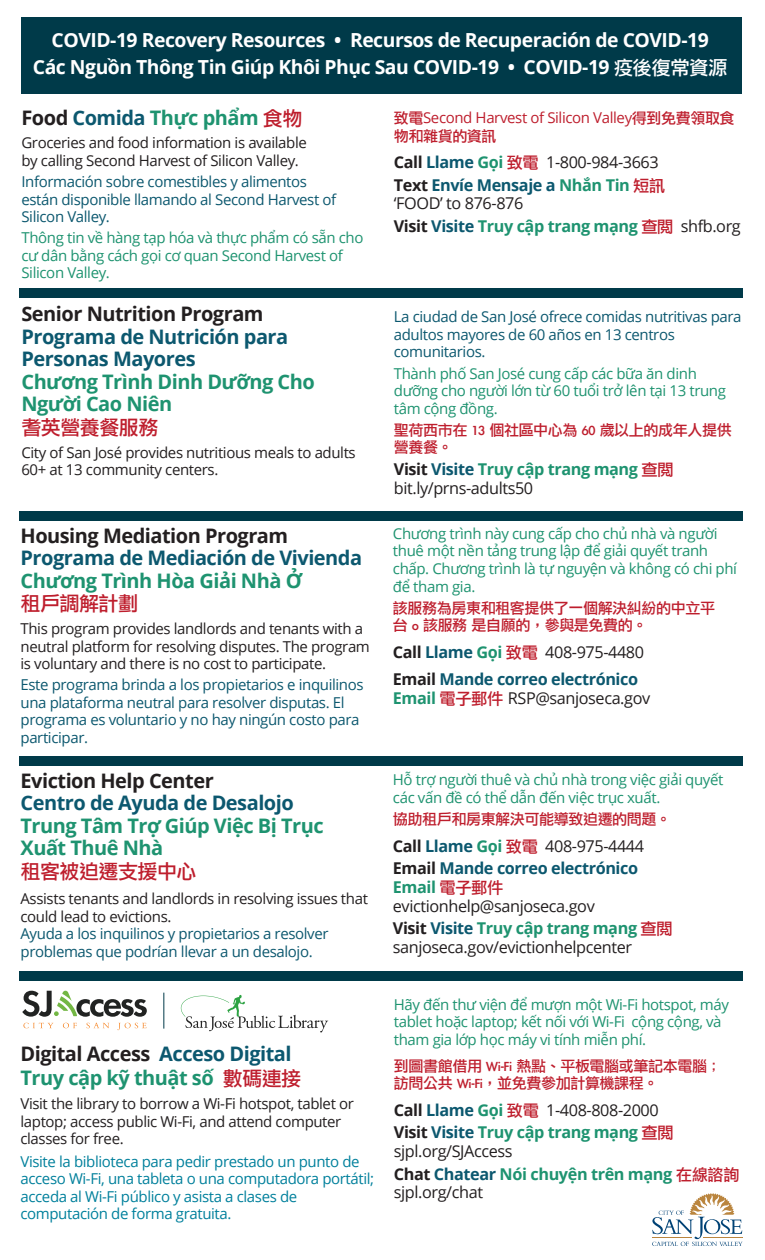
<style>
.page{position:relative;width:765px;height:1260px;background:#fff}
.page>*{position:absolute;margin:0;border:0;box-sizing:border-box;transform-origin:0 0}
.t1{font:700 20px/22.5px "Open Sans";letter-spacing:-.025em;color:#1e9370}
.t2{font:700 20px/22.5px "Open Sans";letter-spacing:-.025em;color:#0c586f}
.t3{font:700 20px "Open Sans";letter-spacing:-.025em;color:#231f20}
.t4{font:20px "Li Gothic Med";letter-spacing:-.025em;color:#be1e2d}
.t5{font:700 19.38px/27.5px "Open Sans";letter-spacing:-.025em;color:#fff;text-align:center}
.t6{font:16.25px/18.8px "Open Sans";letter-spacing:-.025em;color:#231f20}
.t7{font:700 16.25px/22.5px "Open Sans";letter-spacing:-.025em;color:#0c586f}
.t8{font:700 16.25px/22.5px "Open Sans";letter-spacing:-.025em;color:#1e9370}
.t9{font:15px/17.5px "Open Sans";letter-spacing:-.025em;color:#1e9370}
.t10{font:15px/17.5px "Open Sans";letter-spacing:-.025em;color:#231f20}
.t11{font:15px/17.5px "Open Sans";letter-spacing:-.025em;color:#0c586f}
.t12{font:15px/17.5px "Open Sans";letter-spacing:-.025em;color:#00809c}
.t13{font:15px/17.5px "Li Gothic Med";letter-spacing:-.025em;color:#be1e2d}
.t14{font:15px "Open Sans";letter-spacing:-.025em;color:#be1e2d}
.s1{font-family:"Li Gothic Med";font-weight:400}
.s2{color:#231f20}
.s3{color:#0c586f}
.s4{font-family:"Li Gothic Med";font-weight:400;color:#be1e2d}
.s5{font-family:"Li Gothic Med"}
.s6{color:#1e9370}
.s7{font-weight:400;color:#231f20}
.s8{font-weight:700}
.s9{font-weight:700;color:#0c586f}
.s10{font-weight:700;color:#1e9370}
.s11{font-family:"Li Gothic Med";color:#be1e2d}
</style>
<div class="page">
<div style="left:21px;top:17px;width:720px;height:76px;background:#003a49"></div>
<div style="left:19px;top:757px;width:724px;height:9px;background:#003a49"></div>
<div style="left:19px;top:511px;width:724px;height:9px;background:#003a49"></div>
<div style="left:19px;top:289px;width:724px;height:9px;background:#003a49"></div>
<div style="left:19px;top:971px;width:724px;height:9px;background:#003a49"></div>
<svg style="left:22px;top:991px;width:125px;height:26px"></svg>
<svg style="left:23px;top:1023px;width:30px;height:5px"></svg>
<svg style="left:63px;top:1023px;width:14px;height:5px"></svg>
<svg style="left:86px;top:1023px;width:23px;height:5px"></svg>
<svg style="left:117px;top:1023px;width:29px;height:7px"></svg>
<svg style="left:181px;top:995px;width:147px;height:37px"></svg>
<hr style="left:164px;top:993px;width:1px;height:36px;background:#003a49">
<svg style="left:652px;top:1193px;width:91px;height:53px"></svg>
<p class="t5" style="left:33px;top:25px;width:696px">COVID-19 Recovery Resources • Recursos de Recuperación de COVID-19<br>Các Nguồn Thông Tin Giúp Khôi Phục Sau COVID-19 • COVID-19 <span class="s1">疫後復常資源</span></p>
<h1 class="t1" style="left:21px;top:106px;width:283px"><span class="s2">Food</span> <span class="s3">Comida</span> Thực phẩm <span class="s4">食物</span></h1>
<p class="t10" style="left:21px;top:134px;width:287px">Groceries and food information is available by calling Second Harvest of Silicon Valley.</p>
<p class="t11" style="left:21px;top:173px;width:316px">Información sobre comestibles y alimentos están disponible llamando al Second Harvest of<br>Silicon Valley.</p>
<p class="t9" style="left:21px;top:229px;width:344px">Thông tin về hàng tạp hóa và thực phẩm có sẵn cho cư dân bằng cách gọi cơ quan Second Harvest of<br>Silicon Valley.</p>
<h1 class="t3" style="left:21px;top:300px;width:244px">Senior Nutrition Program</h1>
<h1 class="t2" style="left:21px;top:325px;width:268px">Programa de Nutrición para<br>Personas Mayores</h1>
<h1 class="t1" style="left:21px;top:370px;width:295px">Chương Trình Dinh Dưỡng Cho<br>Người Cao Niên</h1>
<h1 class="t4" style="left:21px;top:417px;width:138px">耆英營養餐服務</h1>
<p class="t10" style="left:21px;top:443px;width:336px">City of San José provides nutritious meals to adults<br>60+ at 13 community centers.</p>
<h1 class="t3" style="left:21px;top:521px;width:269px">Housing Mediation Program</h1>
<h1 class="t2" style="left:21px;top:546px;width:343px">Programa de Mediación de Vivienda</h1>
<h1 class="t1" style="left:21px;top:569px;width:283px">Chương Trình Hòa Giải Nhà Ở</h1>
<h1 class="t4" style="left:21px;top:594px;width:119px">租戶調解計劃</h1>
<p class="t10" style="left:21px;top:619px;width:351px">This program provides landlords and tenants with a neutral platform for resolving disputes. The program is voluntary and there is no cost to participate.</p>
<p class="t11" style="left:21px;top:676px;width:345px">Este programa brinda a los propietarios e inquilinos una plataforma neutral para resolver disputas. El programa es voluntario y no hay ningún costo para participar.</p>
<h1 class="t3" style="left:21px;top:767px;width:195px">Eviction Help Center</h1>
<h1 class="t2" style="left:21px;top:791px;width:275px">Centro de Ayuda de Desalojo</h1>
<h1 class="t1" style="left:21px;top:814px;width:305px">Trung Tâm Trợ Giúp Việc Bị Trục<br>Xuất Thuê Nhà</h1>
<h1 class="t4" style="left:21px;top:861px;width:177px">租客被迫遷支援中心</h1>
<p class="t10" style="left:21px;top:890px;width:349px">Assists tenants and landlords in resolving issues that could lead to evictions.</p>
<p class="t11" style="left:21px;top:925px;width:310px">Ayuda a los inquilinos y propietarios a resolver problemas que podrían llevar a un desalojo.</p>
<h1 class="t1" style="left:20px;top:1042px;width:282px;line-height:24px"><span class="s2">Digital Access</span> <span class="s3">Acceso Digital<br></span>Truy cập kỹ thuật số <span class="s4">數碼連接</span></h1>
<p class="t10" style="left:20px;top:1095px;width:335px">Visit the library to borrow a Wi-Fi hotspot, tablet or laptop; access public Wi-Fi, and attend computer classes for free.</p>
<p class="t12" style="left:20px;top:1152px;width:355px">Visite la biblioteca para pedir prestado un punto de acceso Wi-Fi, una tableta o una computadora portátil; acceda al Wi-Fi público y asista a clases de computación de forma gratuita.</p>
<p class="t14" style="left:394px;top:107px;width:342px"><span class="s5">致電</span>Second Harvest of Silicon Valley<span class="s5">得到免費領取食</span></p>
<p class="t13" style="left:394px;top:127px;width:104px">物和雜貨的資訊</p>
<p class="t7" style="left:394px;top:151px;width:273px"><span class="s2">Call</span> Llame <span class="s6">Gọi</span> <span class="s4">致電</span> <span class="s7">1-800-984-3663<br></span><span class="s2">Text</span> Envíe Mensaje a <span class="s6">Nhắn Tin</span> <span class="s4">短訊</span></p>
<p class="t6" style="left:394px;top:192px;width:349px;line-height:22.5px">‘FOOD’ to 876-876<br><span class="s8">Visit</span> <span class="s9">Visite</span> <span class="s10">Truy cập trang mạng</span> <span class="s11">查閱</span> shfb.org</p>
<p class="t11" style="left:394px;top:308px;width:349px">La ciudad de San José ofrece comidas nutritivas para adultos mayores de 60 años en 13 centros comunitarios.</p>
<p class="t9" style="left:394px;top:364px;width:334px">Thành phố San José cung cấp các bữa ăn dinh dưỡng cho người lớn từ 60 tuổi trở lên tại 13 trung tâm cộng đồng.</p>
<p class="t13" style="left:394px;top:421px;width:339px">聖荷西市在 13 個社區中心為 60 歲以上的成年人提供營養餐。</p>
<p class="t6" style="left:394px;top:459px;width:281px"><span class="s8">Visit</span> <span class="s9">Visite</span> <span class="s10">Truy cập trang mạng</span> <span class="s11">查閱</span>bit.ly/prns-adults50</p>
<p class="t9" style="left:393px;top:524px;width:346px">Chương trình này cung cấp cho chủ nhà và người thuê một nền tảng trung lập để giải quyết tranh chấp. Chương trình là tự nguyện và không có chi phí để tham gia.</p>
<p class="t13" style="left:393px;top:599px;width:324px">該服務為房東和租客提供了一個解決糾紛的中立平台 o 該服務 是自願的，參與是免費的。</p>
<p class="t7" style="left:393px;top:638px;width:253px;line-height:27.5px"><span class="s2">Call</span> Llame <span class="s6">Gọi</span> <span class="s4">致電</span> <span class="s7">408-975-4480<br></span><span class="s2">Email</span> Mande correo electrónico</p>
<p class="t6" style="left:393px;top:688px;width:259px"><span class="s10">Email</span> <span class="s11">電子郵件</span> RSP@sanjoseca.gov</p>
<p class="t9" style="left:393px;top:771px;width:332px">Hỗ trợ người thuê và chủ nhà trong việc giải quyết các vấn đề có thể dẫn đến việc trục xuất.</p>
<p class="t13" style="left:393px;top:811px;width:280px">協助租戶和房東解決可能導致迫遷的問題。</p>
<p class="t7" style="left:393px;top:834px;width:253px"><span class="s2">Call</span> Llame <span class="s6">Gọi</span> <span class="s4">致電</span> <span class="s7">408-975-4444<br></span><span class="s2">Email</span> Mande correo electrónico</p>
<p class="t6" style="left:393px;top:877px;width:203px"><span class="s10">Email</span> <span class="s11">電子郵件</span>evictionhelp@sanjoseca.gov</p>
<p class="t6" style="left:393px;top:919px;width:281px"><span class="s8">Visit</span> <span class="s9">Visite</span> <span class="s10">Truy cập trang mạng</span> <span class="s11">查閱</span>sanjoseca.gov/evictionhelpcenter</p>
<p class="t9" style="left:394px;top:995px;width:337px">Hãy đến thư viện để mượn một Wi-Fi hotspot, máy tablet hoặc laptop; kết nối với Wi-Fi cộng cộng, và tham gia lớp học máy vi tính miễn phí.</p>
<p class="t13" style="left:394px;top:1058px;width:329px">到圖書館借用 Wi-Fi 熱點、平板電腦或筆記本電腦；訪問公共 Wi-Fi，並免費參加計算機課程。</p>
<p class="t8" style="left:394px;top:1098px;width:281px"><span class="s2">Call</span> <span class="s3">Llame</span> Gọi <span class="s4">致電</span> <span class="s7">1-408-808-2000<br></span><span class="s2">Visit</span> <span class="s3">Visite</span> Truy cập trang mạng <span class="s4">查閱</span></p>
<p class="t6" style="left:394px;top:1140px;width:347px;line-height:22.5px">sjpl.org/SJAccess<br><span class="s8">Chat</span> <span class="s9">Chatear</span> <span class="s10">Nói chuyện trên mạng</span> <span class="s11">在線諮詢</span></p>
<p class="t6" style="left:394px;top:1183px;width:91px">sjpl.org/chat</p>
</div>
